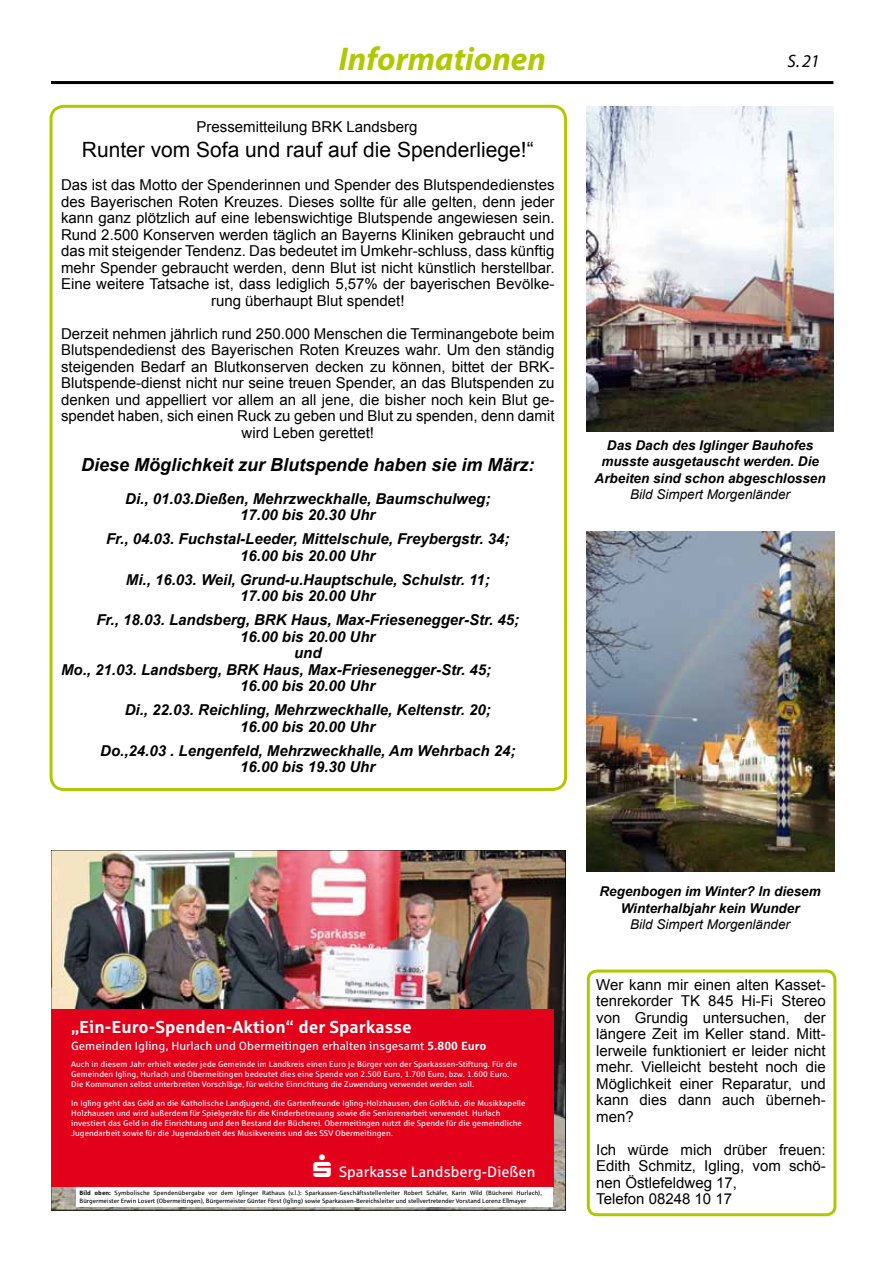
<style>
.page{position:relative;width:893px;height:1263px;background:#fff}
.page>*{position:absolute;margin:0;border:0;box-sizing:border-box;transform-origin:0 0}
.t1{font:italic 700 33px "Myriad Pro";color:#b1c800}
.t2{font:21px "Arial";color:#000}
.t3{font:italic 700 18px "Arial";color:#000}
.t4{font:italic 18px "Myriad Pro";color:#000}
.t5{font:700 17.25px "Sparkasse Rg";color:#fff}
.t6{font:15px/16.5px "Arial";color:#000;text-align:center}
.t7{font:italic 700 15px/16.5px "Arial";color:#000;text-align:center}
.t8{font:15px "Sparkasse Rg";color:#fff}
.t9{font:italic 700 13.5px/16.5px "Arial";color:#000;text-align:center}
.t10{font:italic 13.5px "Arial";color:#000}
.t11{font:11.85px "Sparkasse Rg";color:#fff}
.t12{font:8.25px/9.8px "Sparkasse Rg";color:#fff}
.t13{font:6.15px/7.4px "Sparkasse Rg";color:#000}
.s1{font-weight:700}
</style>
<div class="page">
<hr style="left:51px;top:81px;width:782px;height:3px;background:#000">
<div style="left:50px;top:105px;width:517px;height:686px;border:3px solid #b1c800;border-radius:13px"></div>
<img style="left:53px;top:852px;width:511px;height:356px">
<div style="left:76px;top:1184px;width:477px;height:23px;background:#fff"></div>
<div style="left:51px;top:1009px;width:502px;height:178px;background:#e2001a"></div>
<img style="left:587px;top:106px;width:246px;height:326px">
<img style="left:587px;top:531px;width:248px;height:341px">
<div style="left:587px;top:969px;width:249px;height:247px;border:3px solid #b1c800;border-radius:9px"></div>
<h1 class="t1" style="left:339px;top:37px;width:209px">Informationen</h1>
<p class="t4" style="left:788px;top:49px;width:34px">S. 21</p>
<p class="t6" style="left:197px;top:118px;width:222px">Pressemitteilung BRK Landsberg</p>
<h2 class="t2" style="left:82px;top:136px;width:453px">Runter vom Sofa und rauf auf die Spenderliege!“</h2>
<p class="t6" style="left:61px;top:177px;width:495px">Das ist das Motto der Spenderinnen und Spender des Blutspendedienstes des Bayerischen Roten Kreuzes. Dieses sollte für alle gelten, denn jeder kann ganz plötzlich auf eine lebenswichtige Blutspende angewiesen sein.<br>Rund 2.500 Konserven werden täglich an Bayerns Kliniken gebraucht und das mit steigender Tendenz. Das bedeutet im Umkehr-schluss, dass künftig mehr Spender gebraucht werden, denn Blut ist nicht künstlich herstellbar.<br>Eine weitere Tatsache ist, dass lediglich 5,57% der bayerischen Bevölke&shy;rung überhaupt Blut spendet!</p>
<p class="t6" style="left:61px;top:325px;width:495px">Derzeit nehmen jährlich rund 250.000 Menschen die Terminangebote beim Blutspendedienst des Bayerischen Roten Kreuzes wahr. Um den ständig steigenden Bedarf an Blutkonserven decken zu können, bittet der BRK-Blutspende-dienst nicht nur seine treuen Spender, an das Blutspenden zu denken und appelliert vor allem an all jene, die bisher noch kein Blut ge&shy;spendet haben, sich einen Ruck zu geben und Blut zu spenden, denn damit wird Leben gerettet!</p>
<p class="t3" style="left:81px;top:452px;width:455px">Diese Möglichkeit zur Blutspende haben sie im März:</p>
<p class="t7" style="left:125px;top:491px;width:367px">Di., 01.03.Dießen, Mehrzweckhalle, Baumschulweg;<br>17.00 bis 20.30 Uhr</p>
<p class="t7" style="left:106px;top:531px;width:405px">Fr., 04.03. Fuchstal-Leeder, Mittelschule, Freybergstr. 34;<br>16.00 bis 20.00 Uhr</p>
<p class="t7" style="left:126px;top:572px;width:365px">Mi., 16.03. Weil, Grund-u.Hauptschule, Schulstr. 11;<br>17.00 bis 20.00 Uhr</p>
<p class="t7" style="left:96px;top:612px;width:424px">Fr., 18.03. Landsberg, BRK Haus, Max-Friesenegger-Str. 45;</p>
<p class="t7" style="left:240px;top:629px;width:137px">16.00 bis 20.00 Uhr</p>
<p class="t7" style="left:294px;top:645px;width:29px">und</p>
<p class="t7" style="left:61px;top:662px;width:432px">Mo., 21.03. Landsberg, BRK Haus, Max-Friesenegger-Str. 45;</p>
<p class="t7" style="left:240px;top:678px;width:137px">16.00 bis 20.00 Uhr</p>
<p class="t7" style="left:125px;top:702px;width:367px">Di., 22.03. Reichling, Mehrzweckhalle, Keltenstr. 20;<br>16.00 bis 20.00 Uhr</p>
<p class="t7" style="left:100px;top:743px;width:417px">Do.,24.03 . Lengenfeld, Mehrzweckhalle, Am Wehrbach 24;<br>16.00 bis 19.30 Uhr</p>
<p class="t9" style="left:595px;top:437px;width:233px">Das Dach des Iglinger Bauhofes musste ausgetauscht werden. Die<br>Arbeiten sind schon abgeschlossen</p>
<p class="t10" style="left:630px;top:486px;width:161px">Bild Simpert Morgenländer</p>
<p class="t5" style="left:71px;top:1016px;width:342px">„Ein-Euro-Spenden-Aktion“ der Sparkasse</p>
<p class="t11" style="left:71px;top:1038px;width:417px">Gemeinden Igling, Hurlach und Obermeitingen erhalten insgesamt <span class="s1">5.800 Euro</span></p>
<p class="t12" style="left:71px;top:1059px;width:447px">Auch in diesem Jahr erhielt wieder jede Gemeinde im Landkreis einen Euro je Bürger von der Sparkassen-Stiftung. Für die<br>Gemeinden Igling, Hurlach und Obermeitingen bedeutet dies eine Spende von 2.500 Euro, 1.700 Euro, bzw. 1.600 Euro.<br>Die Kommunen selbst unterbreiten Vorschläge, für welche Einrichtung die Zuwendung verwendet werden soll.</p>
<p class="t12" style="left:71px;top:1098px;width:456px">In Igling geht das Geld an die Katholische Landjugend, die Gartenfreunde Igling-Holzhausen, den Golfclub, die Musikkapelle Holzhausen und wird außerdem für Spielgeräte für die Kinderbetreuung sowie die Seniorenarbeit verwendet. Hurlach investiert das Geld in die Einrichtung und den Bestand der Bücherei. Obermeitingen nutzt die Spende für die gemeindliche Jugendarbeit sowie für die Jugendarbeit des Musikvereins und des SSV Obermeitingen.</p>
<p class="t8" style="left:313px;top:1162px;width:223px">▲ Sparkasse Landsberg-Dießen</p>
<p class="t13" style="left:79px;top:1189px;width:464px"><span class="s1">Bild oben:</span> Symbolische Spendenübergabe vor dem Iglinger Rathaus (v.l.): Sparkassen-Geschäftsstellenleiter Robert Schäfer, Karin Wild (Bücherei Hurlach),<br>Bürgermeister Erwin Losert (Obermeitingen), Bürgermeister Günter Först (Igling) sowie Sparkassen-Bereichsleiter und stellvertretender Vorstand Lorenz Ellmayer</p>
<p class="t9" style="left:600px;top:884px;width:223px">Regenbogen im Winter? In diesem<br>Winterhalbjahr kein Wunder</p>
<p class="t10" style="left:630px;top:916px;width:161px">Bild Simpert Morgenländer</p>
<p class="t6" style="left:596px;top:976px;width:231px;text-align:justify">Wer kann mir einen alten Kasset&shy;tenrekorder TK 845 Hi-Fi Stereo von Grundig untersuchen, der längere Zeit im Keller stand. Mitt&shy;lerweile funktioniert er leider nicht mehr. Vielleicht besteht noch die Möglichkeit einer Reparatur, und kann dies dann auch überneh&shy;men?</p>
<p class="t6" style="left:596px;top:1141px;width:231px;text-align:left">Ich würde mich drüber freuen:<br>Edith Schmitz, Igling, vom schö&shy;nen Östlefeldweg 17,<br>Telefon 08248 10 17</p>
</div>
